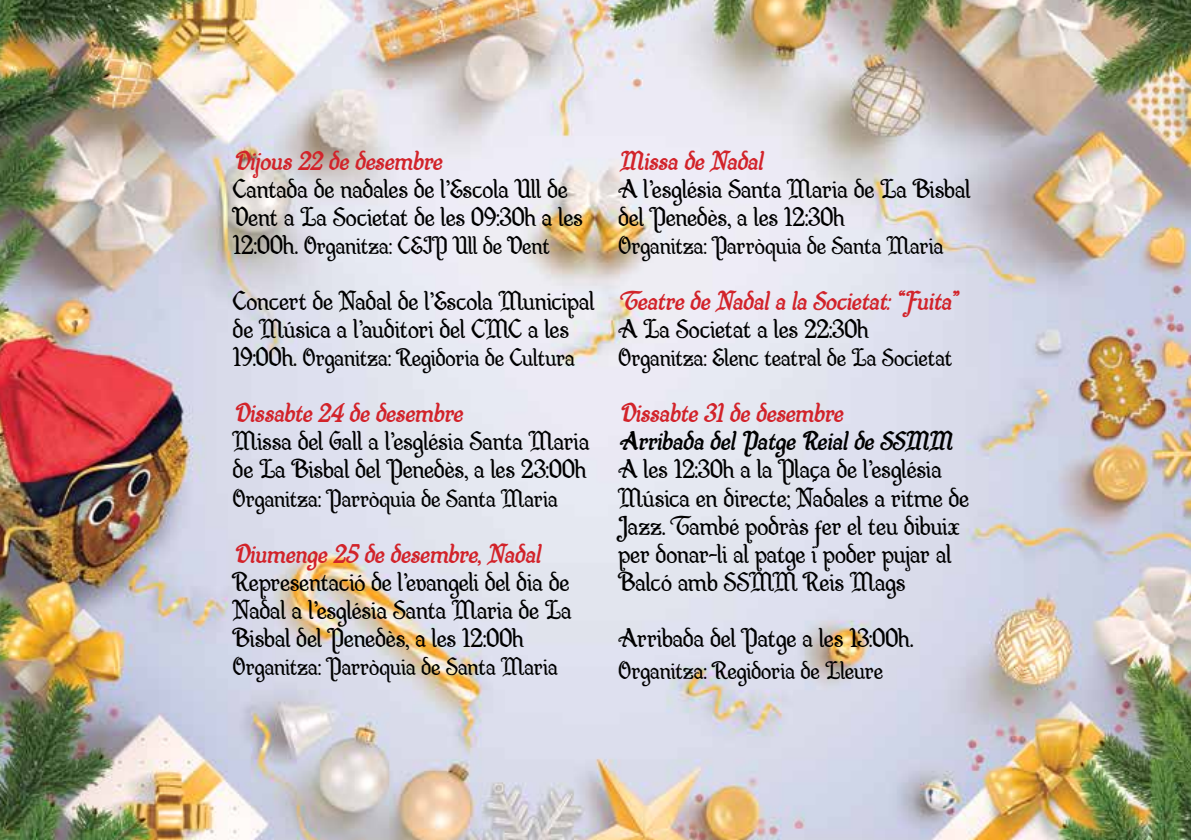
<style>
.page{position:relative;width:1191px;height:840px;background:#fff}
.page>*{position:absolute;margin:0;border:0;box-sizing:border-box;transform-origin:0 0}
.t1{font:30px/28px "Quill Sword";color:#000}
.t2{font:italic 700 30px "Quill Sword";color:#d2232a}
.t3{font:italic 700 30px "Quill Sword";color:#000}
.t4{font:28px "Quill Sword";color:#000}
.s1{font-size:30px}
</style>
<div class="page">
<img style="left:0;top:0;width:1191px;height:839px">
<p class="t2" style="left:233px;top:147px;width:210px">Dijous 22 de desembre</p>
<p class="t1" style="left:233px;top:179px;width:351px">Cantada de nadales de l’Escola Ull de<br>Vent a La Societat de les 09:30h a les</p>
<p class="t4" style="left:233px;top:232px;width:318px"><span class="s1">12:00h.</span> Organitza: CEIP Ull de Vent</p>
<p class="t1" style="left:233px;top:291px;width:363px">Concert de Nadal de l’Escola Municipal de Música a l’auditori del CMC a les</p>
<p class="t4" style="left:233px;top:344px;width:343px"><span class="s1">19:00h.</span> Organitza: Regidoria de Cultura</p>
<p class="t2" style="left:233px;top:399px;width:231px">Dissabte 24 de desembre</p>
<p class="t1" style="left:233px;top:431px;width:358px">Missa del Gall a l’església Santa Maria de La Bisbal del Penedès, a les 23:00h</p>
<p class="t4" style="left:233px;top:484px;width:326px">Organitza: Parròquia de Santa Maria</p>
<p class="t2" style="left:233px;top:539px;width:308px">Diumenge 25 de desembre, Nadal</p>
<p class="t1" style="left:233px;top:571px;width:340px;text-align:justify">Representació de l’evangeli del dia de Nadal a l’església Santa Maria de La Bisbal del Penedès, a les 12:00h</p>
<p class="t4" style="left:233px;top:652px;width:326px">Organitza: Parròquia de Santa Maria</p>
<p class="t2" style="left:618px;top:147px;width:145px">Missa de Nadal</p>
<p class="t1" style="left:618px;top:179px;width:353px">A l’església Santa Maria de La Bisbal del Penedès, a les 12:30h</p>
<p class="t4" style="left:618px;top:232px;width:326px">Organitza: Parròquia de Santa Maria</p>
<p class="t2" style="left:618px;top:287px;width:339px">Teatre de Nadal a la Societat: “Fuita”</p>
<p class="t1" style="left:618px;top:319px;width:252px">A La Societat a les 22:30h</p>
<p class="t4" style="left:618px;top:344px;width:335px">Organitza: Elenc teatral de La Societat</p>
<p class="t2" style="left:618px;top:399px;width:225px">Dissabte 31 de desembre</p>
<p class="t3" style="left:618px;top:427px;width:334px">Arribada del Patge Reial de SSMM</p>
<p class="t1" style="left:618px;top:459px;width:352px">A les 12:30h a la Plaça de l’església Música en directe; Nadales a ritme de Jazz. També podràs fer el teu dibuix per donar-li al patge i poder pujar al Balcó amb SSMM Reis Mags</p>
<p class="t1" style="left:618px;top:627px;width:296px">Arribada del Patge a les 13:00h.</p>
<p class="t4" style="left:618px;top:656px;width:266px">Organitza: Regidoria de Lleure</p>
</div>
